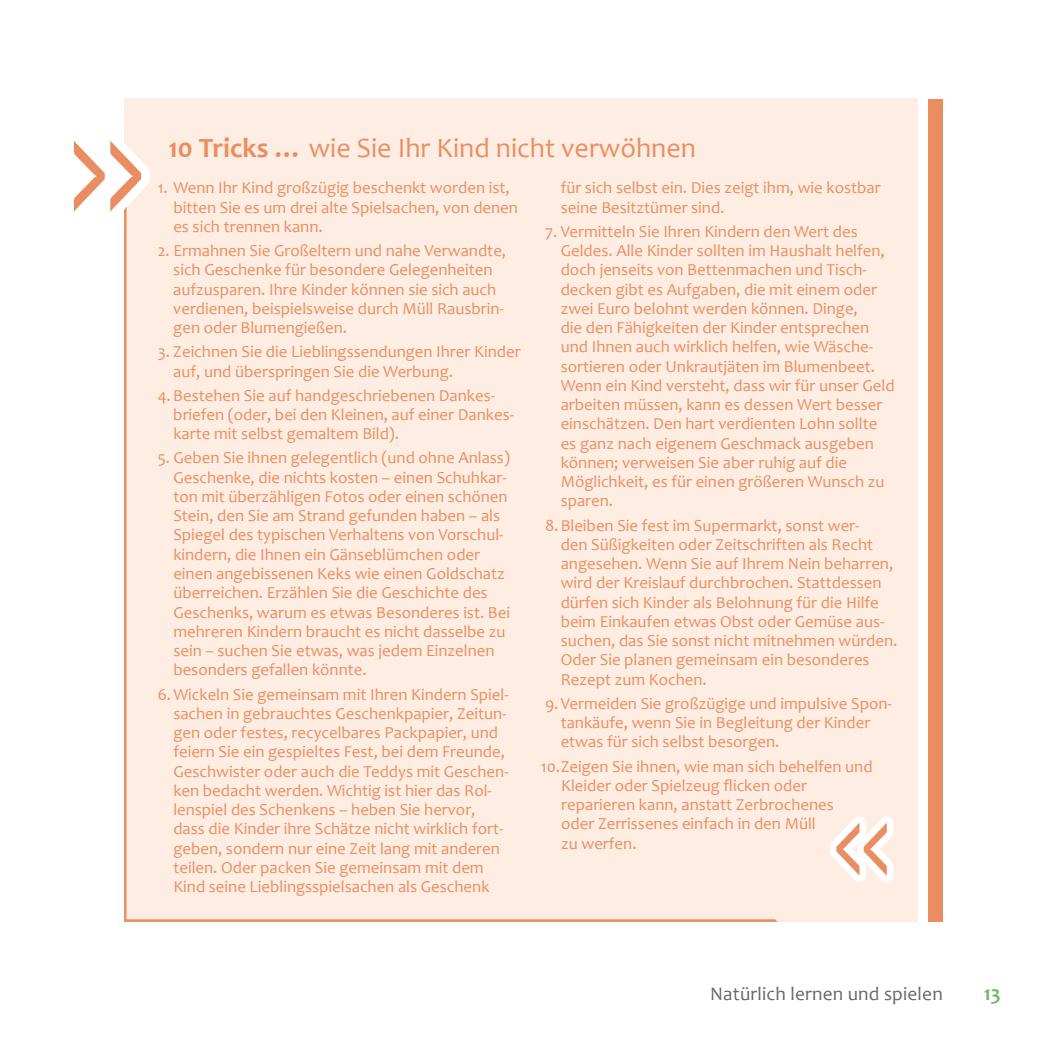
<style>
.page{position:relative;width:1042px;height:1042px;background:#fff}
.page>*{position:absolute;margin:0;border:0;box-sizing:border-box;transform-origin:0 0}
.t1{font:28px "Candara";color:#ea8e62}
.t2{font:700 21px "Candara";color:#71b768}
.t3{font:19.25px "Candara";letter-spacing:.01em;color:#6a6864}
.t4{font:16.8px/19.2px "Candara";color:#ea8e62}
.s1{font-weight:700}
</style>
<div class="page">
<div style="left:124px;top:98px;width:794px;height:824px;background:#feede2"></div>
<svg style="left:124px;top:236px;width:653px;height:686px"></svg>
<svg style="left:73px;top:141px;width:77px;height:95px"></svg>
<div style="left:928px;top:99px;width:15px;height:822px;background:#ea8e62"></div>
<svg style="left:830px;top:816px;width:63px;height:66px"></svg>
<h1 class="t1" style="left:168px;top:130px;width:529px"><span class="s1">10 Tricks …</span> wie Sie Ihr Kind nicht verwöhnen</h1>
<p class="t4" style="left:561px;top:178px;width:321px">für sich selbst ein. Dies zeigt ihm, wie kostbar seine Besitztümer sind.</p>
<p class="t4" style="left:561px;top:221px;width:335px;text-indent:-16px">7. Vermitteln Sie Ihren Kindern den Wert des Geldes. Alle Kinder sollten im Haushalt helfen, doch jenseits von Bettenmachen und Tisch&shy;decken gibt es Aufgaben, die mit einem oder zwei Euro belohnt werden können. Dinge,<br>die den Fähigkeiten der Kinder entsprechen und Ihnen auch wirklich helfen, wie Wäsche&shy;sortieren oder Unkrautjäten im Blumenbeet.<br>Wenn ein Kind versteht, dass wir für unser Geld arbeiten müssen, kann es dessen Wert besser einschätzen. Den hart verdienten Lohn sollte es ganz nach eigenem Geschmack ausgeben können; verweisen Sie aber ruhig auf die Möglichkeit, es für einen größeren Wunsch zu sparen.</p>
<p class="t4" style="left:561px;top:515px;width:338px;text-indent:-16px">8.Bleiben Sie fest im Supermarkt, sonst wer-<br>den Süßigkeiten oder Zeitschriften als Recht angesehen. Wenn Sie auf Ihrem Nein beharren, wird der Kreislauf durchbrochen. Stattdessen dürfen sich Kinder als Belohnung für die Hilfe beim Einkaufen etwas Obst oder Gemüse aus&shy;suchen, das Sie sonst nicht mitnehmen würden.<br>Oder Sie planen gemeinsam ein besonderes Rezept zum Kochen.</p>
<p class="t4" style="left:561px;top:693px;width:332px;text-indent:-16px">9.Vermeiden Sie großzügige und impulsive Spon&shy;tankäufe, wenn Sie in Begleitung der Kinder etwas für sich selbst besorgen.</p>
<p class="t4" style="left:561px;top:756px;width:313px;text-indent:-20px">10.Zeigen Sie ihnen, wie man sich behelfen und Kleider oder Spielzeug flicken oder reparieren kann, anstatt Zerbrochenes<br>oder Zerrissenes einfach in den Müll<br>zu werfen.</p>
<p class="t4" style="left:173px;top:178px;width:346px;text-indent:-16px">1. Wenn Ihr Kind großzügig beschenkt worden ist, bitten Sie es um drei alte Spielsachen, von denen es sich trennen kann.</p>
<p class="t4" style="left:173px;top:241px;width:334px;text-indent:-16px">2. Ermahnen Sie Großeltern und nahe Verwandte, sich Geschenke für besondere Gelegenheiten aufzusparen. Ihre Kinder können sie sich auch verdienen, beispielsweise durch Müll Rausbrin&shy;gen oder Blumengießen.</p>
<p class="t4" style="left:173px;top:342px;width:349px;text-indent:-16px">3. Zeichnen Sie die Lieblingssendungen Ihrer Kinder auf, und überspringen Sie die Werbung.</p>
<p class="t4" style="left:173px;top:385px;width:342px;text-indent:-16px">4.Bestehen Sie auf handgeschriebenen Dankes&shy;briefen (oder, bei den Kleinen, auf einer Dankes&shy;karte mit selbst gemaltem Bild).</p>
<p class="t4" style="left:173px;top:448px;width:338px;text-indent:-16px">5. Geben Sie ihnen gelegentlich (und ohne Anlass)<br>Geschenke, die nichts kosten – einen Schuhkar&shy;ton mit überzähligen Fotos oder einen schönen Stein, den Sie am Strand gefunden haben – als Spiegel des typischen Verhaltens von Vorschul&shy;kindern, die Ihnen ein Gänseblümchen oder einen angebissenen Keks wie einen Goldschatz überreichen. Erzählen Sie die Geschichte des Geschenks, warum es etwas Besonderes ist. Bei mehreren Kindern braucht es nicht dasselbe zu sein – suchen Sie etwas, was jedem Einzelnen besonders gefallen könnte.</p>
<p class="t4" style="left:173px;top:684px;width:337px;text-indent:-16px">6.Wickeln Sie gemeinsam mit Ihren Kindern Spiel&shy;sachen in gebrauchtes Geschenkpapier, Zeitun&shy;gen oder festes, recycelbares Packpapier, und feiern Sie ein gespieltes Fest, bei dem Freunde, Geschwister oder auch die Teddys mit Geschen&shy;ken bedacht werden. Wichtig ist hier das Rol&shy;lenspiel des Schenkens – heben Sie hervor, dass die Kinder ihre Schätze nicht wirklich fort&shy;geben, sondern nur eine Zeit lang mit anderen teilen. Oder packen Sie gemeinsam mit dem Kind seine Lieblingsspielsachen als Geschenk</p>
<p class="t3" style="left:710px;top:982px;width:234px">Natürlich lernen und spielen</p>
<p class="t2" style="left:984px;top:980px;width:18px">13</p>
</div>
